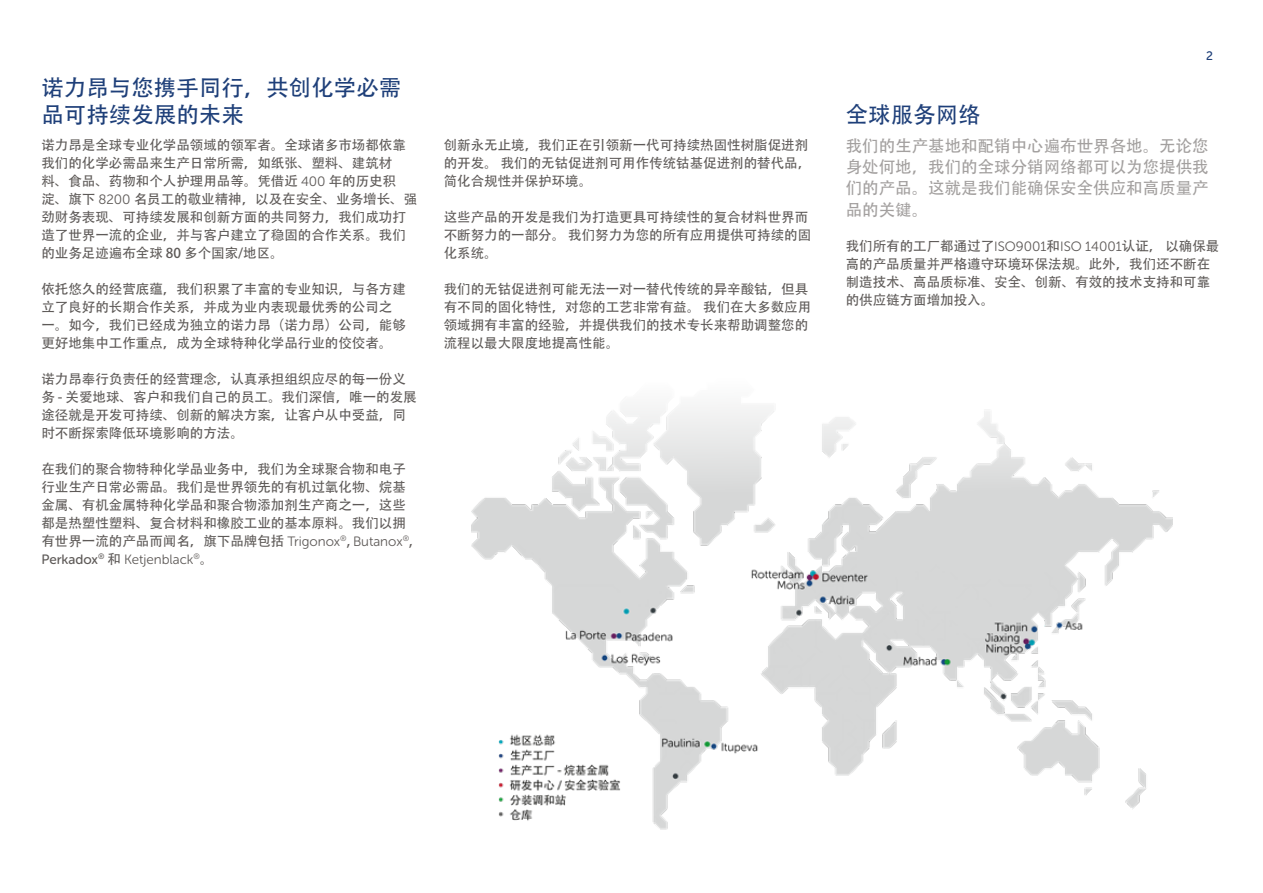
<style>
.page{position:relative;width:1263px;height:893px;background:#fff}
.page>*{position:absolute;margin:0;border:0;box-sizing:border-box;transform-origin:0 0}
.t1{font:22.5px/27px "Adobe Heiti Std";color:#1e3f79}
.t2{font:16.5px/21px "Adobe Heiti Std";color:#a3a09f;text-align:justify}
.t3{font:13.5px/18px "Adobe Heiti Std";color:#5e5a58}
.t4{font:13.5px "Museo Sans Rounded 300";color:#5e5a58}
.t5{font:12.3px "Museo Sans Rounded 500";color:#1e3f79}
.s1{font-family:"Museo Sans Rounded 300"}
.s2{font-family:"Museo Sans Rounded 500"}
.s3{font-family:"Adobe Heiti Std"}
</style>
<div class="page">
<img style="left:471px;top:493px;width:701px;height:337px">
<svg style="left:552px;top:406px;width:607px;height:87px"></svg>
<h1 class="t1" style="left:41px;top:75px;width:361px">诺力昂与您携手同行，共创化学必需品可持续发展的未来</h1>
<p class="t3" style="left:41px;top:136px;width:377px">诺力昂是全球专业化学品领域的领军者。全球诸多市场都依靠我们的化学必需品来生产日常所需，如纸张、塑料、建筑材<br>料、食品、药物和个人护理用品等。凭借近 <span class="s1">400</span> 年的历史积<br>淀、旗下 <span class="s1">8200</span> 名员工的敬业精神，以及在安全、业务增长、强劲财务表现、可持续发展和创新方面的共同努力，我们成功打造了世界一流的企业，并与客户建立了稳固的合作关系。我们的业务足迹遍布全球 80 多个国家/地区。</p>
<p class="t3" style="left:41px;top:280px;width:366px">依托悠久的经营底蕴，我们积累了丰富的专业知识，与各方建立了良好的长期合作关系，并成为业内表现最优秀的公司之一。如今，我们已经成为独立的诺力昂（诺力昂）公司，能够更好地集中工作重点，成为全球特种化学品行业的佼佼者。</p>
<p class="t3" style="left:41px;top:370px;width:377px">诺力昂奉行负责任的经营理念，认真承担组织应尽的每一份义务 - 关爱地球、客户和我们自己的员工。我们深信，唯一的发展途径就是开发可持续、创新的解决方案，让客户从中受益，同时不断探索降低环境影响的方法。</p>
<p class="t3" style="left:41px;top:460px;width:373px">在我们的聚合物特种化学品业务中，我们为全球聚合物和电子行业生产日常必需品。我们是世界领先的有机过氧化物、烷基金属、有机金属特种化学品和聚合物添加剂生产商之一，这些都是热塑性塑料、复合材料和橡胶工业的基本原料。我们以拥有世界一流的产品而闻名，旗下品牌包括 <span class="s1">Trigonox</span><sup>®</sup>, <span class="s1">Butanox</span><sup>®</sup>,</p>
<p class="t4" style="left:41px;top:552px;width:173px"><span class="s2">Perkadox</span><sup>®</sup> <span class="s3">和</span> Ketjenblack<sup>®</sup><span class="s3">。</span></p>
<p class="t3" style="left:444px;top:136px;width:369px">创新永无止境，我们正在引领新一代可持续热固性树脂促进剂的开发。 我们的无钴促进剂可用作传统钴基促进剂的替代品，简化合规性并保护环境。</p>
<p class="t3" style="left:444px;top:208px;width:369px">这些产品的开发是我们为打造更具可持续性的复合材料世界而不断努力的一部分。 我们努力为您的所有应用提供可持续的固化系统。</p>
<p class="t3" style="left:444px;top:280px;width:369px">我们的无钴促进剂可能无法一对一替代传统的异辛酸钴，但具有不同的固化特性，对您的工艺非常有益。 我们在大多数应用领域拥有丰富的经验，并提供我们的技术专长来帮助调整您的流程以最大限度地提高性能。</p>
<h1 class="t1" style="left:846px;top:102px;width:136px">全球服务网络</h1>
<p class="t5" style="left:1206px;top:49px;width:8px">2</p>
<p class="t2" style="left:846px;top:136px;width:364px">我们的生产基地和配销中心遍布世界各地。无论您身处何地，我们的全球分销网络都可以为您提供我们的产品。这就是我们能确保安全供应和高质量产品的关键。</p>
<p class="t3" style="left:846px;top:238px;width:375px">我们所有的工厂都通过了<span class="s1">ISO9001</span>和<span class="s1">ISO 14001</span>认证， 以确保最高的产品质量并严格遵守环境环保法规。此外，我们还不断在制造技术、高品质标准、安全、创新、有效的技术支持和可靠的供应链方面增加投入。</p>
</div>
